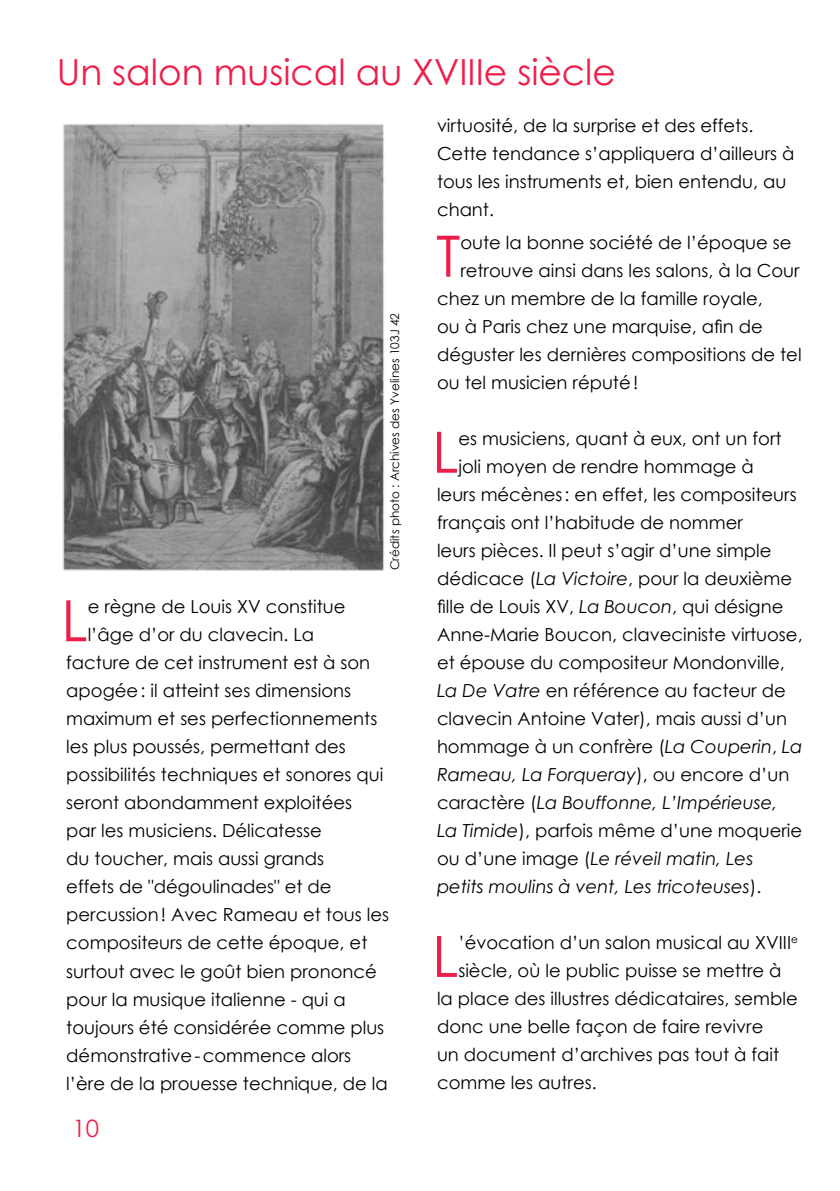
<style>
.page{position:relative;width:840px;height:1191px;background:#fff}
.page>*{position:absolute;margin:0;border:0;box-sizing:border-box;transform-origin:0 0}
.t1{font:57px "Century Gothic";color:#ee1e49}
.t2{font:36px "Century Gothic";color:#ee1e49}
.t3{font:24px "Century Gothic";color:#ee1e49}
.t4{font:18px/28px "Century Gothic";color:#000}
.t5{font:italic 18px "Century Gothic";color:#000}
.t6{font:12px "Century Gothic";color:#000}
.s1{font-style:italic}
.s2{font-style:normal}
</style>
<div class="page">
<img style="left:62px;top:123px;width:322px;height:448px">
<h2 class="t2" style="left:57px;top:47px;width:560px">Un salon musical au XVIIIe siècle</h2>
<p class="t6" style="left:386px;top:570px;width:259px;rotate:-90deg">Crédits photo : Archives des Yvelines 103J 42</p>
<h1 class="t1" style="left:61px;top:581px;width:28px">L</h1>
<p class="t4" style="left:88px;top:592px;width:259px">e règne de Louis XV constitue</p>
<p class="t4" style="left:88px;top:620px;width:228px">l’âge d’or du clavecin. La</p>
<p class="t4" style="left:66px;top:648px;width:305px">facture de cet instrument est à son</p>
<p class="t4" style="left:66px;top:676px;width:286px">apogée: il atteint ses dimensions</p>
<p class="t4" style="left:66px;top:704px;width:312px">maximum et ses perfectionnements</p>
<p class="t4" style="left:66px;top:732px;width:281px">les plus poussés, permettant des</p>
<p class="t4" style="left:66px;top:760px;width:318px">possibilités techniques et sonores qui</p>
<p class="t4" style="left:66px;top:788px;width:287px">seront abondamment exploitées</p>
<p class="t4" style="left:66px;top:816px;width:257px">par les musiciens. Délicatesse</p>
<p class="t4" style="left:66px;top:844px;width:259px">du toucher, mais aussi grands</p>
<p class="t4" style="left:66px;top:872px;width:267px">effets de "dégoulinades" et de</p>
<p class="t4" style="left:66px;top:900px;width:324px">percussion! Avec Rameau et tous les</p>
<p class="t4" style="left:66px;top:928px;width:302px">compositeurs de cette époque, et</p>
<p class="t4" style="left:66px;top:956px;width:312px">surtout avec le goût bien prononcé</p>
<p class="t4" style="left:66px;top:984px;width:281px">pour la musique italienne - qui a</p>
<p class="t4" style="left:66px;top:1012px;width:319px">toujours été considérée comme plus</p>
<p class="t4" style="left:66px;top:1040px;width:286px">démonstrative-commence alors</p>
<p class="t4" style="left:66px;top:1068px;width:323px">l’ère de la prouesse technique, de la</p>
<h3 class="t3" style="left:72px;top:1111px;width:28px">10</h3>
<p class="t4" style="left:437px;top:111px;width:358px">virtuosité, de la surprise et des effets.<br>Cette tendance s’appliquera d’ailleurs à tous les instruments et, bien entendu, au chant.</p>
<h1 class="t1" style="left:436px;top:216px;width:26px">T</h1>
<p class="t4" style="left:460px;top:228px;width:332px">oute la bonne société de l’époque se</p>
<p class="t4" style="left:460px;top:256px;width:340px">retrouve ainsi dans les salons, à la Cour</p>
<p class="t4" style="left:437px;top:284px;width:327px">chez un membre de la famille royale,</p>
<p class="t4" style="left:437px;top:312px;width:327px">ou à Paris chez une marquise, afin de</p>
<p class="t4" style="left:437px;top:340px;width:366px">déguster les dernières compositions de tel</p>
<p class="t4" style="left:437px;top:368px;width:203px">ou tel musicien réputé!</p>
<h1 class="t1" style="left:432px;top:412px;width:28px">L</h1>
<p class="t4" style="left:458px;top:424px;width:324px">es musiciens, quant à eux, ont un fort</p>
<p class="t4" style="left:458px;top:452px;width:297px">joli moyen de rendre hommage à</p>
<p class="t4" style="left:437px;top:480px;width:361px">leurs mécènes: en effet, les compositeurs</p>
<p class="t4" style="left:437px;top:508px;width:307px">français ont l’habitude de nommer</p>
<p class="t4" style="left:437px;top:536px;width:336px">leurs pièces. Il peut s’agir d’une simple</p>
<p class="t4" style="left:437px;top:564px;width:356px">dédicace (<span class="s1">La Victoire</span>, pour la deuxième</p>
<p class="t4" style="left:437px;top:592px;width:348px">fille de Louis XV, <span class="s1">La Boucon</span>, qui désigne</p>
<p class="t4" style="left:437px;top:620px;width:367px">Anne-Marie Boucon, claveciniste virtuose,</p>
<p class="t4" style="left:437px;top:648px;width:349px">et épouse du compositeur Mondonville,</p>
<p class="t4" style="left:437px;top:676px;width:350px"><span class="s1">La De Vatre</span> en référence au facteur de</p>
<p class="t4" style="left:437px;top:704px;width:351px">clavecin Antoine Vater), mais aussi d’un</p>
<p class="t4" style="left:437px;top:732px;width:367px">hommage à un confrère (<span class="s1">La Couperin</span>, <span class="s1">La</span></p>
<p class="t5" style="left:437px;top:762px;width:353px">Rameau, La Forqueray<span class="s2">), ou encore d’un</span></p>
<p class="t5" style="left:437px;top:790px;width:342px"><span class="s2">caractère (</span>La Bouffonne, L’Impérieuse,</p>
<p class="t4" style="left:437px;top:816px;width:366px"><span class="s1">La Timide</span>), parfois même d’une moquerie</p>
<p class="t5" style="left:437px;top:846px;width:317px"><span class="s2">ou d’une image (</span>Le réveil matin, Les</p>
<p class="t5" style="left:437px;top:874px;width:326px">petits moulins à vent, Les tricoteuses<span class="s2">).</span></p>
<h1 class="t1" style="left:432px;top:916px;width:28px">L</h1>
<p class="t4" style="left:458px;top:928px;width:341px">’évocation d’un salon musical au XVIII<sup>e</sup></p>
<p class="t4" style="left:458px;top:956px;width:324px">siècle, où le public puisse se mettre à</p>
<p class="t4" style="left:437px;top:984px;width:362px">la place des illustres dédicataires, semble</p>
<p class="t4" style="left:437px;top:1012px;width:327px">donc une belle façon de faire revivre</p>
<p class="t4" style="left:437px;top:1040px;width:343px">un document d’archives pas tout à fait</p>
<p class="t4" style="left:437px;top:1068px;width:161px">comme les autres.</p>
</div>
